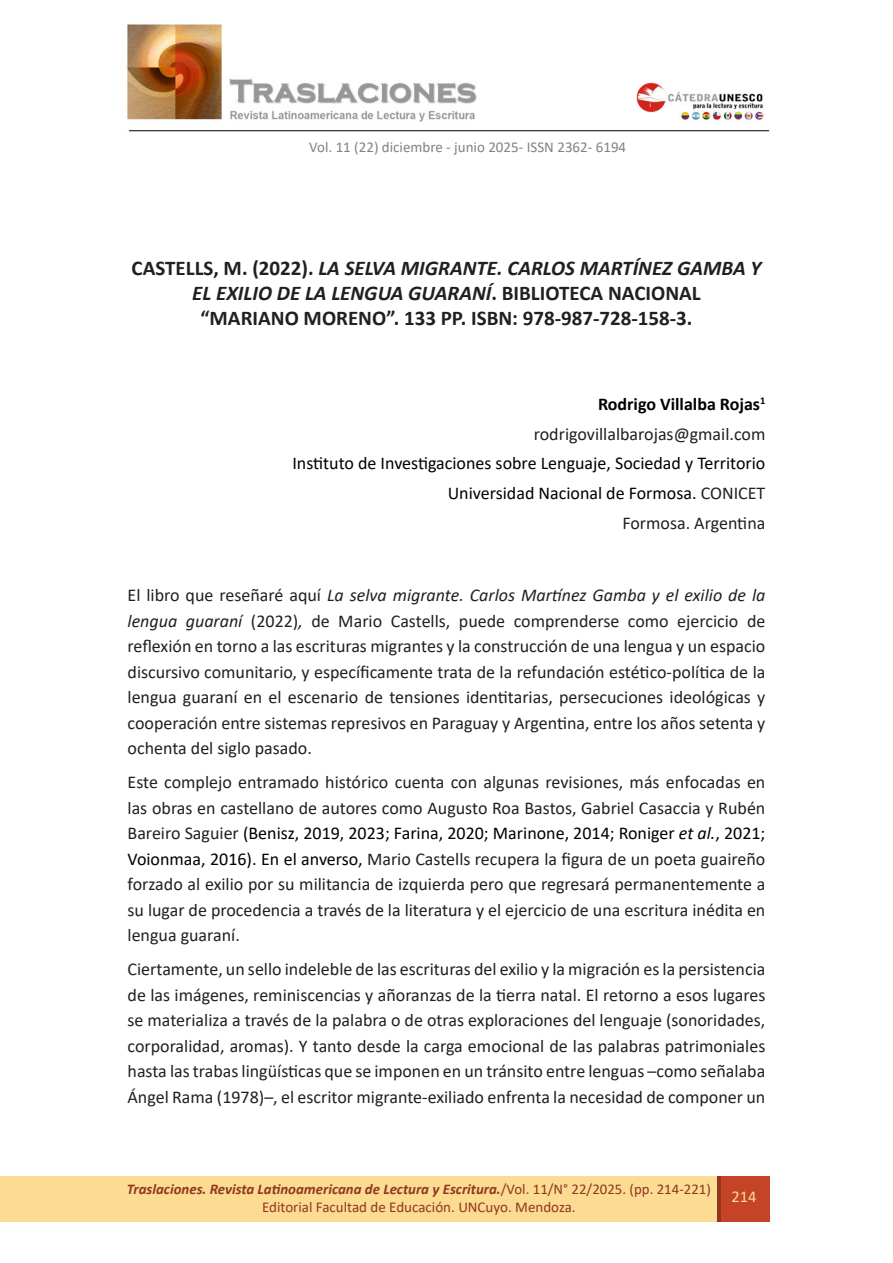
<style>
.page{position:relative;width:893px;height:1263px;background:#fff}
.page>*{position:absolute;margin:0;border:0;box-sizing:border-box;transform-origin:0 0}
.Titulo{font:italic 700 21px/25.2px "Calibri";color:#231f20;text-align:center}
.Titulo-2{font:700 21px "Calibri";color:#231f20}
.t1{font:18px/25.5px "Calibri";color:#231f20;text-align:justify}
.t2{font:18px "Calibri";color:#000}
.t3{font:700 18px "Calibri";color:#000}
.t4{font:16.5px "Calibri";color:#fcdb92}
.t5{font:15px "Calibri";color:#91371e}
.t6{font:15px "Calibri";color:#808285}
.t7{font:italic 700 14.85px "Calibri";color:#91371e}
.s1{font-style:normal}
.s2{color:#231f20}
.s3{font-style:italic}
.s4{color:#000}
.s5{font-style:italic;color:#000}
.s6{font-weight:400;font-style:normal}
</style>
<div class="page">
<img style="left:127px;top:24px;width:643px;height:108px">
<div style="left:718px;top:1176px;width:52px;height:46px;background:#c54427"></div>
<div style="left:0;top:1176px;width:719px;height:46px;background:#fcdb92"></div>
<hr style="left:718px;top:1176px;width:3px;height:46px;background:#91371e">
<p class="t6" style="left:309px;top:136px;width:318px">Vol. 11 (22) diciembre - junio 2025- ISSN 2362- 6194</p>
<p class="Titulo" style="left:132px;top:254px;width:631px"><span class="s1">CASTELLS, M. (2022).</span> LA SELVA MIGRANTE. CARLOS MARTÍNEZ GAMBA Y<br>EL EXILIO DE LA LENGUA GUARANÍ<span class="s1">. BIBLIOTECA NACIONAL</span></p>
<p class="Titulo-2" style="left:200px;top:303px;width:494px">“MARIANO MORENO”. 133 PP. ISBN: 978-987-728-158-3.</p>
<p class="t3" style="left:598px;top:391px;width:169px">Rodrigo Villalba Rojas<sup>1</sup></p>
<p class="t1" style="left:534px;top:420px;width:233px">rodrigovillalbarojas@gmail.com</p>
<p class="t2" style="left:292px;top:451px;width:474px">Instituto de Investigaciones sobre Lenguaje, Sociedad y Territorio</p>
<p class="t2" style="left:448px;top:481px;width:319px">Universidad Nacional de Formosa. <span class="s2">CONICET</span></p>
<p class="t1" style="left:622px;top:510px;width:145px">Formosa. Argentina</p>
<p class="t1" style="left:128px;top:582px;width:639px">El libro que reseñaré aquí <span class="s3">La selva migrante. Carlos Martínez Gamba y el exilio de la lengua guaraní</span> (2022)<span class="s3">,</span> de Mario Castells, puede comprenderse como ejercicio de reflexión en torno a las escrituras migrantes y la construcción de una lengua y un espacio discursivo comunitario, y específicamente trata de la refundación estético-política de la lengua guaraní en el escenario de tensiones identitarias, persecuciones ideológicas y cooperación entre sistemas represivos en Paraguay y Argentina, entre los años setenta y ochenta del siglo pasado.</p>
<p class="t1" style="left:128px;top:769px;width:639px">Este complejo entramado histórico cuenta con algunas revisiones, más enfocadas en las obras en castellano de autores como Augusto Roa Bastos, Gabriel Casaccia y Rubén Bareiro Saguier <span class="s4">(Benisz, 2019, 2023; Farina, 2020; Marinone, 2014; Roniger</span> <span class="s5">et al.</span><span class="s4">, 2021; Voionmaa, 2016). En el anverso,</span> Mario Castells recupera la figura de un poeta guaireño forzado al exilio por su militancia de izquierda pero que regresará permanentemente a su lugar de procedencia a través de la literatura y el ejercicio de una escritura inédita en lengua guaraní.</p>
<p class="t1" style="left:128px;top:956px;width:639px">Ciertamente, un sello indeleble de las escrituras del exilio y la migración es la persistencia de las imágenes, reminiscencias y añoranzas de la tierra natal. El retorno a esos lugares se materializa a través de la palabra o de otras exploraciones del lenguaje (sonoridades, corporalidad, aromas). Y tanto desde la carga emocional de las palabras patrimoniales hasta las trabas lingüísticas que se imponen en un tránsito entre lenguas –como señalaba Ángel Rama (1978)–, el escritor migrante-exiliado enfrenta la necesidad de componer un</p>
<p class="t7" style="left:127px;top:1179px;width:586px">Traslaciones. Revista Latinoamericana de Lectura y Escritura.<span class="s6">/Vol. 11/N° 22/2025. (pp. 214-221)</span></p>
<p class="t5" style="left:262px;top:1197px;width:315px">Editorial Facultad de Educación. UNCuyo. Mendoza.</p>
<p class="t4" style="left:731px;top:1185px;width:27px">214</p>
</div>
